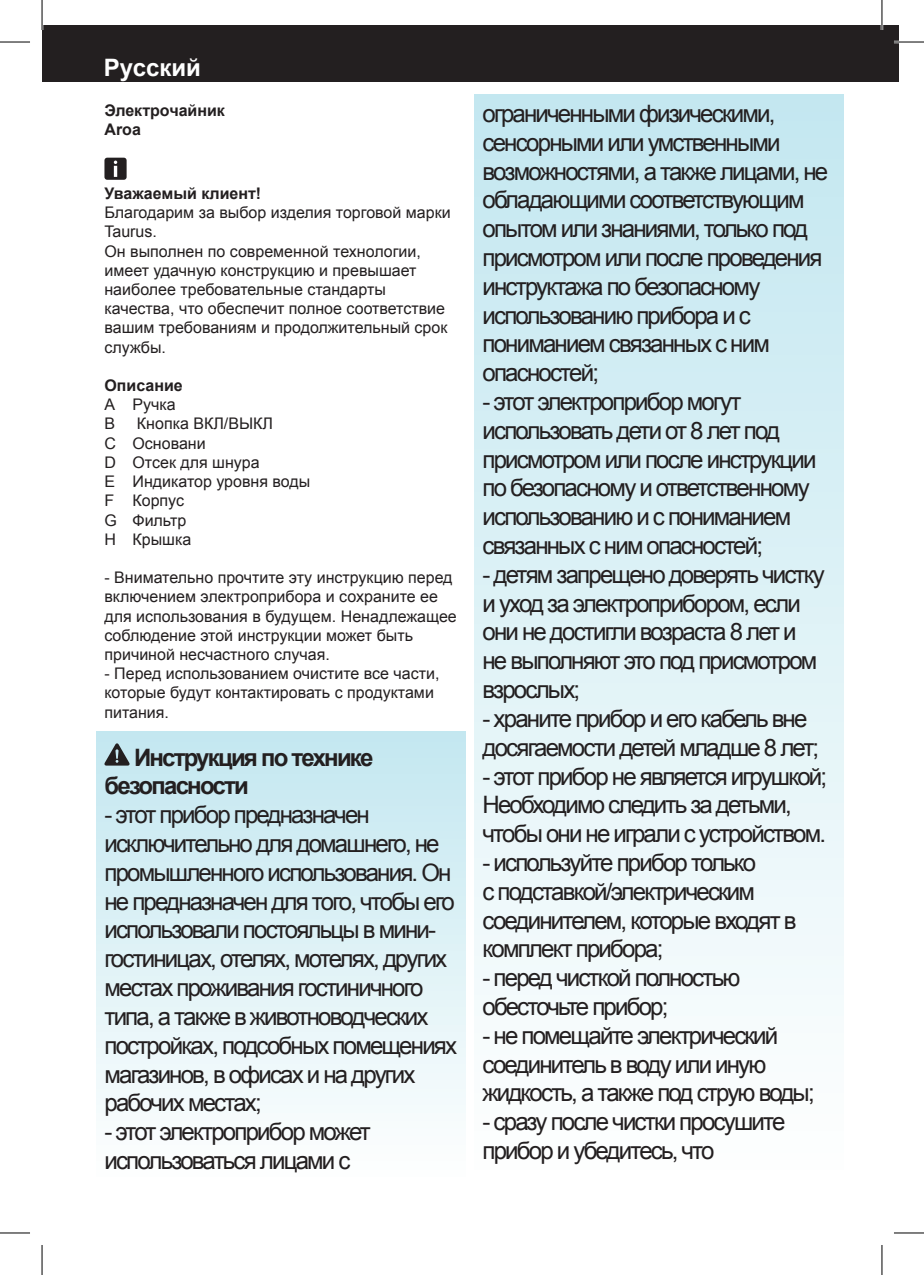
<style>
.page{position:relative;width:924px;height:1275px;background:#fff}
.page>*{position:absolute;margin:0;border:0;box-sizing:border-box;transform-origin:0 0}
.t1{font:24px/28.8px "Arial";letter-spacing:-.075em;color:#231f20}
.t2{font:700 24px/28.8px "Arial";letter-spacing:-.075em;color:#231f20}
.t3{font:700 24px "Arial";color:#fff}
.t4{font:16px/19.2px "Arial";color:#231f20}
.t5{font:700 16px/19.2px "Arial";color:#231f20}
</style>
<div class="page">
<div style="left:42px;top:25px;width:856px;height:57px;background:#231f20"></div>
<div style="left:97px;top:731px;width:368px;height:451px;background:linear-gradient(to bottom,#c2e7f0,#fefffe)"></div>
<div style="left:474px;top:94px;width:369px;height:1088px;background:linear-gradient(to bottom,#c2e7f0,#fefffe)"></div>
<div style="left:104px;top:158px;width:22px;height:22px;background:#231f20;border-radius:3px"></div>
<svg style="left:114px;top:161px;width:3px;height:16px"></svg>
<svg style="left:104px;top:743px;width:26px;height:22px"></svg>
<hr style="left:893px;top:41px;width:30px;height:2px;background:#fff">
<hr style="left:880px;top:0;width:2px;height:30px;background:#fff">
<hr style="left:0;top:42px;width:30px;height:1px;background:#000">
<hr style="left:893px;top:42px;width:30px;height:1px;background:#000">
<hr style="left:0;top:1232px;width:30px;height:1px;background:#000">
<hr style="left:893px;top:1232px;width:30px;height:1px;background:#000">
<hr style="left:42px;top:0;width:1px;height:30px;background:#000">
<hr style="left:42px;top:1245px;width:1px;height:30px;background:#000">
<hr style="left:881px;top:0;width:1px;height:30px;background:#000">
<hr style="left:881px;top:1245px;width:1px;height:30px;background:#000">
<p class="t3" style="left:104px;top:52px;width:98px">Русский</p>
<p class="t5" style="left:104px;top:101px;width:122px">Электрочайник<br>Aroa</p>
<p class="t5" style="left:104px;top:184px;width:158px">Уважаемый клиент!</p>
<p class="t4" style="left:104px;top:203px;width:347px">Благодарим за выбор изделия торговой марки Taurus.<br>Он выполнен по современной технологии, имеет удачную конструкцию и превышает наиболее требовательные стандарты качества, что обеспечит полное соответствие вашим требованиям и продолжительный срок службы.</p>
<p class="t5" style="left:104px;top:376px;width:80px">Описание</p>
<p class="t4" style="left:104px;top:395px;width:73px">A Ручка<br>B</p>
<p class="t4" style="left:104px;top:414px;width:207px;text-indent:32px">Кнопка ВКЛ/ВЫКЛ<br>C Основани<br>D Отсек для шнура<br>E Индикатор уровня воды<br>F Корпус<br>G Фильтр<br>H Крышка</p>
<p class="t4" style="left:104px;top:568px;width:354px">- Внимательно прочтите эту инструкцию перед включением электроприбора и сохраните ее для использования в будущем. Ненадлежащее соблюдение этой инструкции может быть причиной несчастного случая.</p>
<p class="t4" style="left:104px;top:664px;width:336px">- Перед использованием очистите все части, которые будут контактировать с продуктами питания.</p>
<p class="t2" style="left:104px;top:743px;width:270px;text-indent:30px">Инструкция по технике безопасности</p>
<p class="t1" style="left:104px;top:800px;width:354px">- этот прибор предназначен исключительно для домашнего, не промышленного использования. Он не предназначен для того, чтобы его использовали постояльцы в мини&shy;гостиницах, отелях, мотелях, других местах проживания гостиничного типа, а также в животноводческих постройках, подсобных помещениях магазинов, в офисах и на других рабочих местах;</p>
<p class="t1" style="left:104px;top:1117px;width:268px">- этот электроприбор может использоваться лицами с</p>
<p class="t1" style="left:482px;top:99px;width:347px">ограниченными физическими, сенсорными или умственными возможностями, а также лицами, не обладающими соответствующим опытом или знаниями, только под присмотром или после проведения инструктажа по безопасному использованию прибора и с пониманием связанных с ним опасностей;</p>
<p class="t1" style="left:482px;top:387px;width:335px">- этот электроприбор могут использовать дети от 8 лет под присмотром или после инструкции по безопасному и ответственному использованию и с пониманием связанных с ним опасностей;</p>
<p class="t1" style="left:482px;top:560px;width:343px">- детям запрещено доверять чистку и уход за электроприбором, если они не достигли возраста 8 лет и не выполняют это под присмотром взрослых;</p>
<p class="t1" style="left:482px;top:704px;width:338px">- храните прибор и его кабель вне досягаемости детей младше 8 лет;</p>
<p class="t1" style="left:482px;top:762px;width:346px">- этот прибор не является игрушкой;<br>Необходимо следить за детьми, чтобы они не играли с устройством.</p>
<p class="t1" style="left:482px;top:848px;width:315px">- используйте прибор только<br>с подставкой/электрическим соединителем, которые входят в комплект прибора;</p>
<p class="t1" style="left:482px;top:963px;width:259px">- перед чисткой полностью обесточьте прибор;</p>
<p class="t1" style="left:482px;top:1021px;width:333px">- не помещайте электрический соединитель в воду или иную жидкость, а также под струю воды;</p>
<p class="t1" style="left:482px;top:1107px;width:304px">- сразу после чистки просушите прибор и убедитесь, что</p>
</div>
